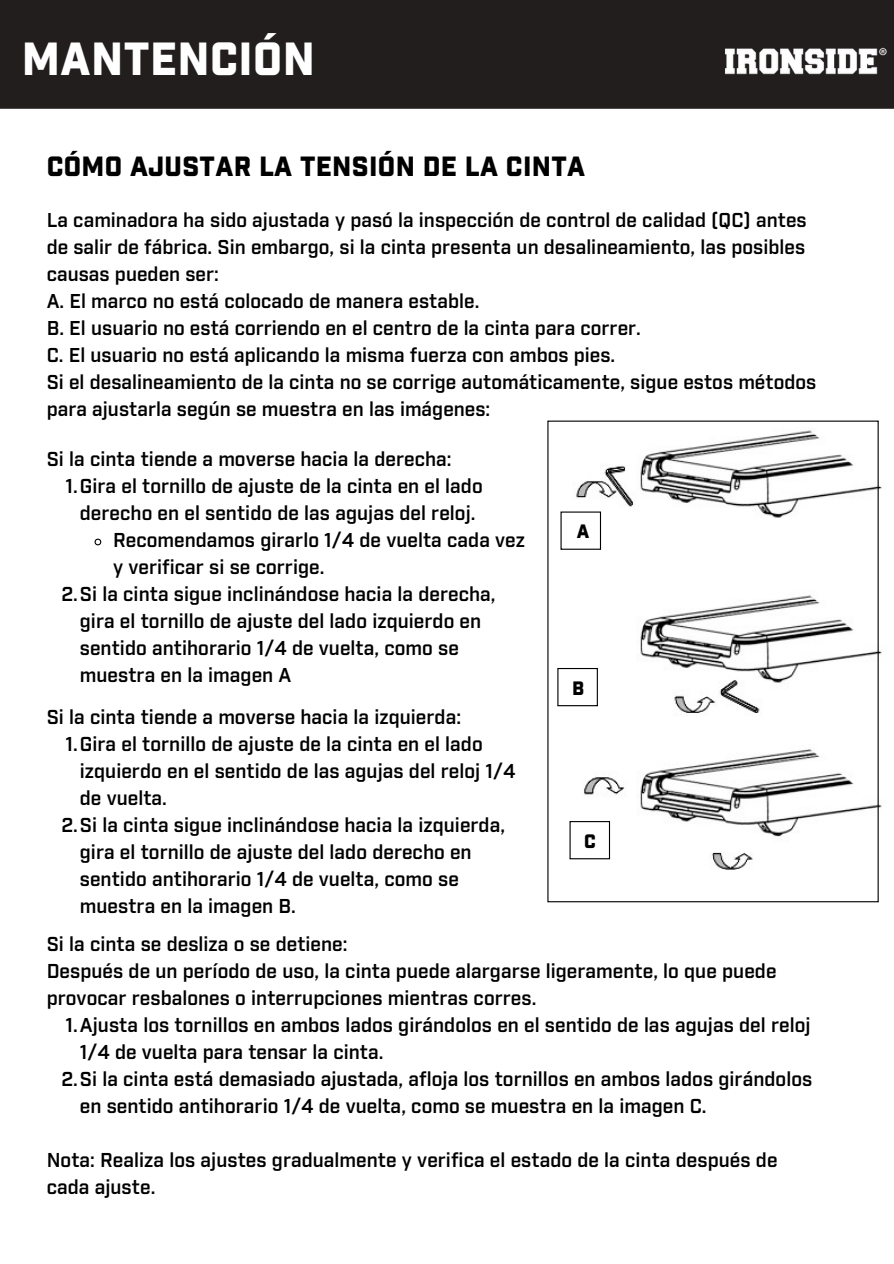
<style>
.page{position:relative;width:894px;height:1264px;background:#fff}
.page>*{position:absolute;margin:0;border:0;box-sizing:border-box;transform-origin:0 0}
.t1{font:900 45px "Industry";letter-spacing:.01em;color:#fff}
.t2{font:900 27px "Industry";letter-spacing:.01em;color:#000}
.t3{font:600 19.5px/27px "Industry";color:#000}
.t4{font:900 18.9px "Industry";color:#000}
</style>
<div class="page">
<svg style="left:547px;top:420px;width:331px;height:482px"></svg>
<div style="left:0;top:0;width:892px;height:108px;background:#231e1e"></div>
<img style="left:712px;top:37px;width:180px;height:51px">
<svg style="left:94px;top:538px;width:8px;height:8px"></svg>
<p class="t1" style="left:22px;top:39px;width:294px">MANTENCIÓN</p>
<p class="t2" style="left:47px;top:155px;width:540px">CÓMO AJUSTAR LA TENSIÓN DE LA CINTA</p>
<h1 class="t3" style="left:47px;top:208px;width:761px;text-align:justify">La caminadora ha sido ajustada y pasó la inspección de control de calidad (QC) antes de salir de fábrica. Sin embargo, si la cinta presenta un desalineamiento, las posibles causas pueden ser:</h1>
<p class="t3" style="left:47px;top:289px;width:434px">A. El marco no está colocado de manera estable.</p>
<p class="t3" style="left:47px;top:316px;width:595px">B. El usuario no está corriendo en el centro de la cinta para correr.</p>
<h2 class="t3" style="left:47px;top:343px;width:570px">C. El usuario no está aplicando la misma fuerza con ambos pies.</h2>
<p class="t3" style="left:47px;top:370px;width:770px">Si el desalineamiento de la cinta no se corrige automáticamente, sigue estos métodos para ajustarla según se muestra en las imágenes:</p>
<p class="t3" style="left:47px;top:447px;width:406px">Si la cinta tiende a moverse hacia la derecha:</p>
<p class="t3" style="left:65px;top:474px;width:418px;text-align:center">1.Gira el tornillo de ajuste de la cinta en el lado derecho en el sentido de las agujas del reloj.</p>
<p class="t3" style="left:113px;top:528px;width:413px">Recomendamos girarlo 1/4 de vuelta cada vez y verificar si se corrige.</p>
<p class="t3" style="left:80px;top:582px;width:417px;text-indent:-18px">2.Si la cinta sigue inclinándose hacia la derecha, gira el tornillo de ajuste del lado izquierdo en sentido antihorario 1/4 de vuelta, como se muestra en la imagen A</p>
<p class="t3" style="left:47px;top:704px;width:416px">Si la cinta tiende a moverse hacia la izquierda:</p>
<p class="t3" style="left:80px;top:731px;width:437px;text-indent:-14px">1.Gira el tornillo de ajuste de la cinta en el lado izquierdo en el sentido de las agujas del reloj 1/4 de vuelta.</p>
<p class="t3" style="left:80px;top:812px;width:426px;text-indent:-18px">2.Si la cinta sigue inclinándose hacia la izquierda, gira el tornillo de ajuste del lado derecho en sentido antihorario 1/4 de vuelta, como se muestra en la imagen B.</p>
<p class="t3" style="left:47px;top:931px;width:302px">Si la cinta se desliza o se detiene:</p>
<p class="t3" style="left:47px;top:958px;width:731px">Después de un período de uso, la cinta puede alargarse ligeramente, lo que puede provocar resbalones o interrupciones mientras corres.</p>
<p class="t3" style="left:80px;top:1012px;width:732px;text-indent:-14px">1.Ajusta los tornillos en ambos lados girándolos en el sentido de las agujas del reloj<br>1/4 de vuelta para tensar la cinta.</p>
<p class="t3" style="left:80px;top:1066px;width:733px;text-indent:-18px">2.Si la cinta está demasiado ajustada, afloja los tornillos en ambos lados girándolos en sentido antihorario 1/4 de vuelta, como se muestra en la imagen C.</p>
<p class="t3" style="left:47px;top:1147px;width:732px">Nota: Realiza los ajustes gradualmente y verifica el estado de la cinta después de cada ajuste.</p>
<p class="t4" style="left:576px;top:523px;width:14px">A</p>
<p class="t4" style="left:572px;top:680px;width:14px">B</p>
<p class="t4" style="left:584px;top:833px;width:13px">C</p>
</div>
